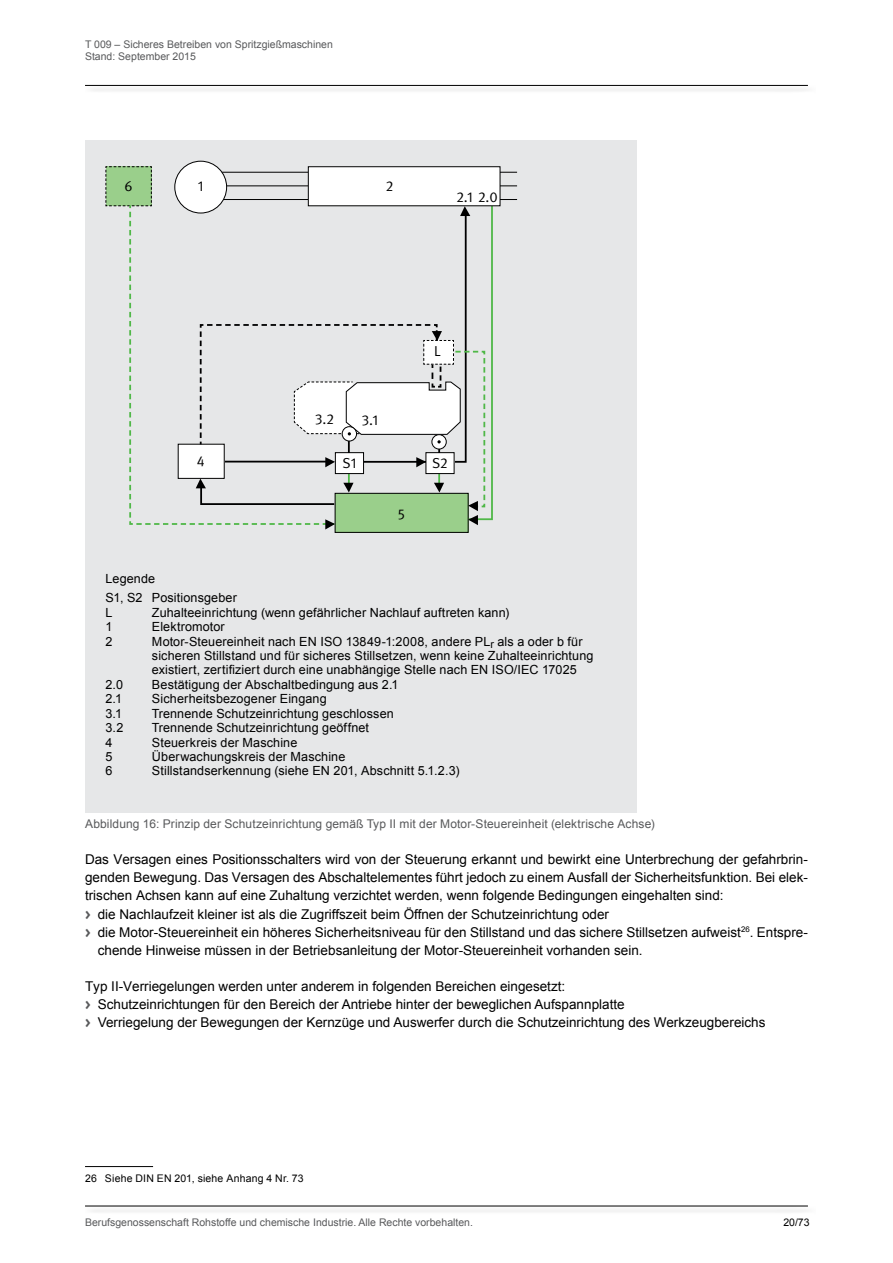
<style>
.page{position:relative;width:893px;height:1263px;background:#fff}
.page>*{position:absolute;margin:0;border:0;box-sizing:border-box;transform-origin:0 0}
.t1{font:14.4px "DGUV Meta";color:#000}
.Fliesstext{font:13.5px/18.1px "Arial";color:#000;text-align:justify}
.t2{font:12.6px/14.4px "Arial";letter-spacing:.01em;color:#000}
.Bildunterschrift{font:12px "Arial";letter-spacing:.01em;color:#58595b}
.t3{font:10.5px/12px "Arial";color:#58595b}
.Fussnote{font:10.5px "Arial";letter-spacing:.015em;color:#000}
.s1{font-family:"DGUV Meta";font-weight:700;color:#58595b}
</style>
<div class="page">
<div style="left:85px;top:1206px;width:731px;height:9px;background:#f7f7f7"></div>
<hr style="left:85px;top:1205px;width:723px;height:1px;background:#000">
<div style="left:85px;top:85px;width:731px;height:9px;background:#f7f7f7"></div>
<hr style="left:85px;top:85px;width:723px;height:1px;background:#000">
<div style="left:85px;top:140px;width:551px;height:673px;background:#e6e7e8"></div>
<div style="left:335px;top:493px;width:133px;height:39px;background:#9acf8b"></div>
<div style="left:335px;top:493px;width:134px;height:40px;border:1px solid #000"></div>
<hr style="left:469px;top:172px;width:48px;height:1px;background:#000">
<hr style="left:469px;top:185px;width:48px;height:1px;background:#000">
<hr style="left:469px;top:199px;width:48px;height:1px;background:#000">
<svg style="left:175px;top:161px;width:52px;height:52px"></svg>
<svg style="left:105px;top:166px;width:389px;height:363px"></svg>
<hr style="left:85px;top:1166px;width:68px;height:1px;background:#000">
<p class="t3" style="left:85px;top:38px;width:249px">T 009 – Sicheres Betreiben von Spritzgießmaschinen<br>Stand: September 2015</p>
<p class="t1" style="left:124px;top:178px;width:10px">6</p>
<p class="t1" style="left:198px;top:178px;width:7px">1</p>
<p class="t1" style="left:386px;top:178px;width:9px">2</p>
<p class="t1" style="left:456px;top:188px;width:43px">2.1 2.0</p>
<p class="t1" style="left:197px;top:453px;width:9px">4</p>
<p class="t1" style="left:315px;top:411px;width:20px">3.2</p>
<p class="t1" style="left:362px;top:411px;width:18px">3.1</p>
<p class="t1" style="left:343px;top:454px;width:15px">S1</p>
<p class="t1" style="left:398px;top:505px;width:8px">5</p>
<p class="t1" style="left:434px;top:343px;width:8px">L</p>
<p class="t1" style="left:432px;top:454px;width:17px">S2</p>
<p class="t2" style="left:105px;top:569px;width:133px;line-height:19.5px">Legende<br>S1, S2 Positionsgeber</p>
<p class="t2" style="left:105px;top:605px;width:9px">L</p>
<p class="t2" style="left:152px;top:605px;width:359px">Zuhalteeinrichtung (wenn gefährlicher Nachlauf auftreten kann)</p>
<p class="t2" style="left:105px;top:620px;width:9px">1</p>
<p class="t2" style="left:152px;top:620px;width:74px">Elektromotor</p>
<p class="t2" style="left:105px;top:634px;width:9px">2</p>
<p class="t2" style="left:152px;top:634px;width:443px">Motor-Steuereinheit nach EN ISO 13849-1:2008, andere PL<sub>r</sub> als a oder b für sicheren Stillstand und für sicheres Stillsetzen, wenn keine Zuhalteeinrichtung existiert, zertifiziert durch eine unabhängige Stelle nach EN ISO/IEC 17025</p>
<p class="t2" style="left:105px;top:677px;width:19px">2.0</p>
<p class="t2" style="left:152px;top:677px;width:248px">Bestätigung der Abschaltbedingung aus 2.1</p>
<p class="t2" style="left:105px;top:692px;width:18px">2.1</p>
<p class="t2" style="left:152px;top:692px;width:176px">Sicherheitsbezogener Eingang</p>
<p class="t2" style="left:105px;top:706px;width:18px">3.1</p>
<p class="t2" style="left:152px;top:706px;width:243px">Trennende Schutzeinrichtung geschlossen</p>
<p class="t2" style="left:105px;top:721px;width:20px">3.2</p>
<p class="t2" style="left:152px;top:721px;width:219px">Trennende Schutzeinrichtung geöffnet</p>
<p class="t2" style="left:105px;top:735px;width:9px">4</p>
<p class="t2" style="left:152px;top:735px;width:147px">Steuerkreis der Maschine</p>
<p class="t2" style="left:105px;top:749px;width:9px">5</p>
<p class="t2" style="left:152px;top:749px;width:195px">Überwachungskreis der Maschine</p>
<p class="t2" style="left:105px;top:764px;width:9px">6</p>
<p class="t2" style="left:152px;top:764px;width:309px">Stillstandserkennung (siehe EN 201, Abschnitt 5.1.2.3)</p>
<p class="Bildunterschrift" style="left:85px;top:816px;width:571px">Abbildung 16: Prinzip der Schutzeinrichtung gemäß Typ II mit der Motor-Steuereinheit (elektrische Achse)</p>
<p class="Fliesstext" style="left:85px;top:851px;width:724px">Das Versagen eines Positionsschalters wird von der Steuerung erkannt und bewirkt eine Unterbrechung der gefahrbrin&shy;genden Bewegung. Das Versagen des Abschaltelementes führt jedoch zu einem Ausfall der Sicherheitsfunktion. Bei elek&shy;trischen Achsen kann auf eine Zuhaltung verzichtet werden, wenn folgende Bedingungen eingehalten sind:</p>
<p class="Fliesstext" style="left:85px;top:905px;width:525px"><span class="s1">&gt;</span> die Nachlaufzeit kleiner ist als die Zugriffszeit beim Öffnen der Schutzeinrichtung oder</p>
<p class="Fliesstext" style="left:98px;top:923px;width:712px;text-indent:-13px"><span class="s1">&gt;</span> die Motor-Steuereinheit ein höheres Sicherheitsniveau für den Stillstand und das sichere Stillsetzen aufweist<sup>26</sup>. Entspre&shy;chende Hinweise müssen in der Betriebsanleitung der Motor-Steuereinheit vorhanden sein.</p>
<p class="Fliesstext" style="left:85px;top:977px;width:482px">Typ II-Verriegelungen werden unter anderem in folgenden Bereichen eingesetzt:</p>
<p class="Fliesstext" style="left:85px;top:995px;width:541px"><span class="s1">&gt;</span> Schutzeinrichtungen für den Bereich der Antriebe hinter der beweglichen Aufspannplatte</p>
<p class="Fliesstext" style="left:85px;top:1013px;width:682px"><span class="s1">&gt;</span> Verriegelung der Bewegungen der Kernzüge und Auswerfer durch die Schutzeinrichtung des Werkzeugbereichs</p>
<p class="Fussnote" style="left:85px;top:1171px;width:220px">26 Siehe DIN EN 201, siehe Anhang 4 Nr. 73</p>
<p class="t3" style="left:85px;top:1216px;width:389px">Berufsgenossenschaft Rohstoffe und chemische Industrie. Alle Rechte vorbehalten.</p>
<p class="Fussnote" style="left:783px;top:1215px;width:28px">20/73</p>
</div>
